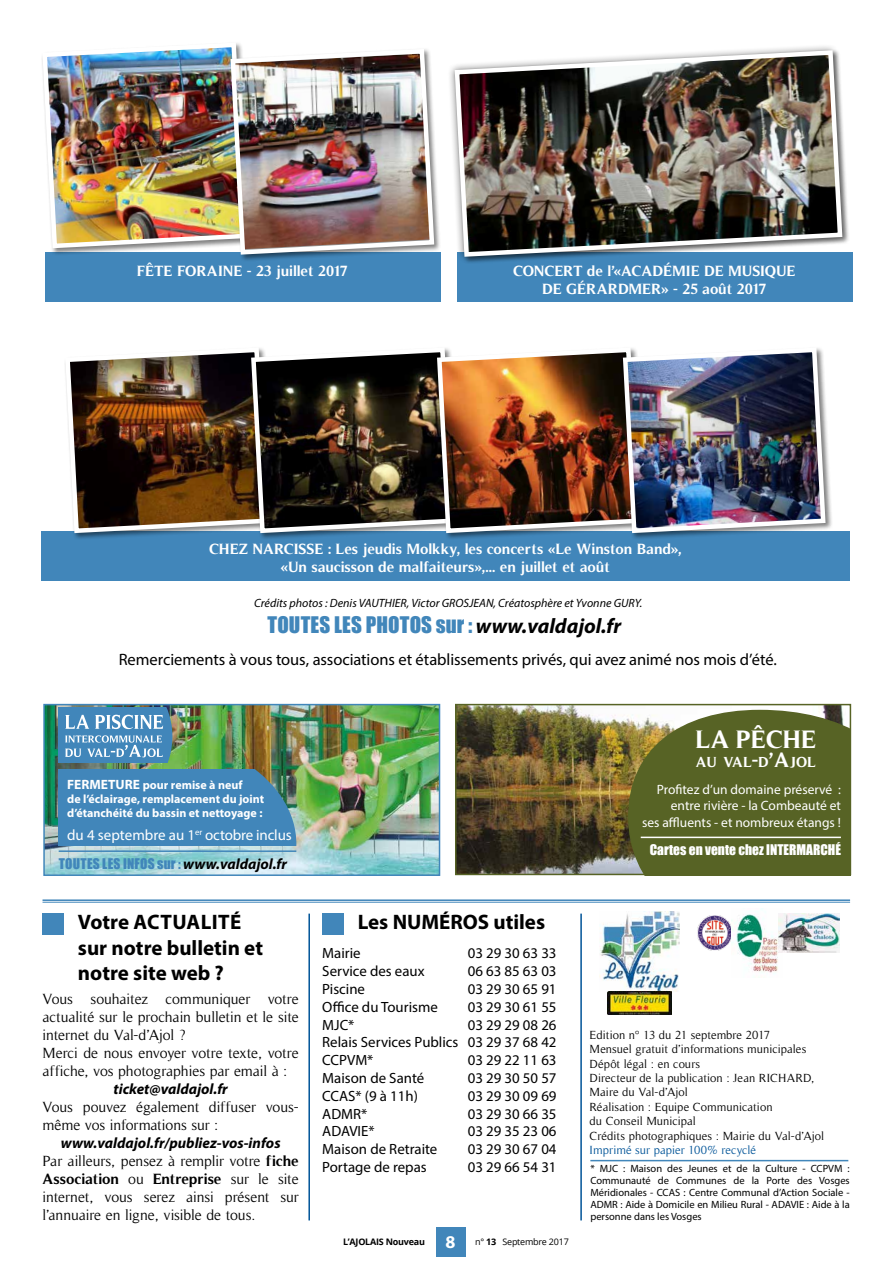
<style>
.page{position:relative;width:893px;height:1263px;background:#fff}
.page>*{position:absolute;margin:0;border:0;box-sizing:border-box;transform-origin:0 0}
.t1{font:700 25.5px "Timeless";color:#fff}
.t2{font:700 21px/25.2px "Myriad Pro";color:#000}
.t3{font:21px "Impact";letter-spacing:.01em;color:#4186ba}
.t4{font:16.5px "Myriad Pro";letter-spacing:-.005em;color:#000}
.t5{font:15px/18px "Timeless";letter-spacing:-.005em;color:#000}
.t6{font:700 15px/18px "Timeless";color:#fff;text-align:center}
.t7{font:italic 700 15px "Myriad Pro";color:#000}
.t8{font:15px "Myriad Pro";letter-spacing:-.01em;color:#fff}
.t9{font:14.85px/17.9px "Myriad Pro";color:#000;text-align:justify}
.t10{font:700 14.7px "Timeless";color:#fff}
.t11{font:13.5px/16.2px "Myriad Pro";color:#fff;text-align:right}
.t12{font:13.5px "Impact";letter-spacing:.02em;color:#4186ba}
.t13{font:13.5px "Impact";color:#fff}
.t14{font:12px/14.4px "Timeless";letter-spacing:.005em;color:#000}
.t15{font:700 12px/14.4px "Myriad Pro";color:#fff}
.t16{font:italic 12px "Myriad Pro";color:#000}
.t17{font:12px "Timeless";letter-spacing:.005em;color:#005498}
.t18{font:10.5px/12px "Myriad Pro";color:#000;text-align:justify}
.t19{font:700 9px "Open Sans";letter-spacing:-.025em;color:#000}
.s1{font-family:"Myriad Pro";font-weight:700;font-style:italic;color:#000}
.s2{font-size:13.5px}
.s3{font-family:"Myriad Pro";font-weight:700;font-style:italic;font-size:15px;color:#000}
.s4{font-weight:700}
.s5{font-family:"Myriad Pro";font-size:18px;color:#fff}
.s6{font-weight:400}
.s7{font-size:21px}
</style>
<div class="page">
<div style="left:436px;top:1227px;width:29px;height:29px;background:#4186ba"></div>
<div style="left:41px;top:531px;width:809px;height:49px;background:#4186ba"></div>
<div style="left:64px;top:346px;width:211px;height:194px;background:#000;opacity:.5"></div>
<div style="left:457px;top:253px;width:395px;height:49px;background:#4186ba"></div>
<svg style="left:450px;top:46px;width:400px;height:217px"></svg>
<img style="left:452px;top:48px;width:393px;height:211px">
<div style="left:250px;top:346px;width:211px;height:194px;background:#000;opacity:.5"></div>
<div style="left:322px;top:913px;width:21px;height:22px;background:#4186ba"></div>
<div style="left:43px;top:913px;width:21px;height:22px;background:#4186ba"></div>
<hr style="left:580px;top:913px;width:2px;height:307px;background:#005498">
<hr style="left:308px;top:913px;width:2px;height:307px;background:#005498">
<hr style="left:590px;top:1160px;width:258px;height:1px;background:#4186ba">
<img style="left:599px;top:911px;width:81px;height:80px">
<img style="left:608px;top:992px;width:63px;height:23px">
<img style="left:697px;top:915px;width:35px;height:35px">
<img style="left:732px;top:908px;width:51px;height:66px">
<img style="left:778px;top:913px;width:62px;height:39px">
<hr style="left:43px;top:899px;width:807px;height:2px;background:#4186ba">
<hr style="left:43px;top:902px;width:807px;height:1px;background:#4186ba">
<img style="left:458px;top:707px;width:385px;height:165px">
<div style="left:455px;top:704px;width:396px;height:171px;border:2px solid #576325"></div>
<svg style="left:627px;top:709px;width:224px;height:166px;background:#626c31"></svg>
<hr style="left:641px;top:837px;width:200px;height:1px;background:#fff">
<img style="left:46px;top:707px;width:391px;height:166px">
<div style="left:43px;top:704px;width:397px;height:172px;border:2px solid #4186ba"></div>
<hr style="left:59px;top:850px;width:237px;height:2px;background:#4186ba">
<svg style="left:59px;top:708px;width:113px;height:55px;background:#639bc4"></svg>
<div style="left:59px;top:770px;width:237px;height:76px;background:#4186ba"></div>
<div style="left:436px;top:346px;width:211px;height:194px;background:#000;opacity:.5"></div>
<div style="left:622px;top:346px;width:211px;height:194px;background:#000;opacity:.5"></div>
<img style="left:64px;top:346px;width:764px;height:189px">
<div style="left:45px;top:253px;width:395px;height:49px;background:#4186ba"></div>
<div style="left:229px;top:48px;width:213px;height:214px;background:#000;opacity:.5"></div>
<img style="left:42px;top:43px;width:395px;height:214px">
<p class="t6" style="left:137px;top:261px;width:212px">FÊTE FORAINE - 23 juillet 2017</p>
<p class="t6" style="left:513px;top:261px;width:284px">CONCERT de l’«ACADÉMIE DE MUSIQUE<br>DE GÉRARDMER» - 25 août 2017</p>
<p class="t6" style="left:209px;top:539px;width:474px">CHEZ NARCISSE : Les jeudis Molkky, les concerts «Le Winston Band», «Un saucisson de malfaiteurs»,... en juillet et août</p>
<p class="t16" style="left:254px;top:595px;width:390px">Crédits photos : Denis VAUTHIER, Victor GROSJEAN, Créatosphère et Yvonne GURY.</p>
<h2 class="t3" style="left:268px;top:609px;width:355px">TOUTES LES PHOTOS sur : <span class="s1">www.valdajol.fr</span></h2>
<p class="t4" style="left:119px;top:649px;width:660px">Remerciements à vous tous, associations et établissements privés, qui avez animé nos mois d’été.</p>
<p class="t15" style="left:67px;top:777px;width:199px"><span class="s2">FERMETURE</span> pour remise à neuf<br>de l’éclairage, remplacement du joint d’étanchéité du bassin et nettoyage :</p>
<p class="t8" style="left:67px;top:825px;width:226px">du 4 septembre au 1<sup>er</sup> octobre inclus</p>
<p class="t12" style="left:59px;top:853px;width:230px">TOUTES LES INFOS sur : <span class="s3">www.valdajol.fr</span></p>
<h2 class="t2" style="left:78px;top:909px;width:165px">Votre ACTUALITÉ</h2>
<h2 class="t2" style="left:358px;top:909px;width:189px">Les NUMÉROS utiles</h2>
<h2 class="t2" style="left:78px;top:934px;width:187px">sur notre bulletin et notre site web ?</h2>
<p class="t9" style="left:322px;top:944px;width:40px">Mairie</p>
<p class="t9" style="left:468px;top:944px;width:90px">03 29 30 63 33</p>
<p class="t9" style="left:322px;top:962px;width:104px">Service des eaux</p>
<p class="t9" style="left:468px;top:962px;width:90px">06 63 85 63 03</p>
<p class="t9" style="left:322px;top:980px;width:44px">Piscine</p>
<p class="t9" style="left:468px;top:980px;width:90px">03 29 30 65 91</p>
<p class="t9" style="left:322px;top:997px;width:117px">Office du Tourisme</p>
<p class="t9" style="left:468px;top:997px;width:90px">03 29 30 61 55</p>
<p class="t9" style="left:322px;top:1015px;width:34px">MJC*</p>
<p class="t5" style="left:43px;top:990px;width:258px">Vous souhaitez communiquer votre actualité sur le prochain bulletin et le site internet du Val-d’Ajol ?<br>Merci de nous envoyer votre texte, votre affiche, vos photographies par email à :</p>
<p class="t7" style="left:113px;top:1080px;width:116px">ticket@valdajol.fr</p>
<p class="t5" style="left:43px;top:1098px;width:258px">Vous pouvez également diffuser vous&shy;même vos informations sur :</p>
<p class="t7" style="left:61px;top:1134px;width:221px">www.valdajol.fr/publiez-vos-infos</p>
<p class="t5" style="left:43px;top:1152px;width:258px;text-align:justify">Par ailleurs, pensez à remplir votre <span class="s4">fiche Association</span> ou <span class="s4">Entreprise</span> sur le site internet, vous serez ainsi présent sur l’annuaire en ligne, visible de tous.</p>
<p class="t9" style="left:322px;top:1015px;width:236px;text-indent:146px">03 29 29 08 26<br>Relais Services Publics 03 29 37 68 42<br>CCPVM*</p>
<p class="t9" style="left:468px;top:1051px;width:90px">03 29 22 11 63</p>
<p class="t9" style="left:322px;top:1069px;width:104px">Maison de Santé</p>
<p class="t9" style="left:468px;top:1069px;width:90px">03 29 30 50 57</p>
<p class="t9" style="left:322px;top:1087px;width:97px">CCAS* (9 à 11h)</p>
<p class="t9" style="left:468px;top:1087px;width:90px">03 29 30 09 69</p>
<p class="t9" style="left:322px;top:1104px;width:47px">ADMR*</p>
<p class="t9" style="left:468px;top:1104px;width:90px">03 29 30 66 35</p>
<p class="t9" style="left:322px;top:1122px;width:54px">ADAVIE*</p>
<p class="t9" style="left:468px;top:1122px;width:90px">03 29 35 23 06</p>
<p class="t9" style="left:322px;top:1140px;width:117px">Maison de Retraite</p>
<p class="t9" style="left:468px;top:1140px;width:90px">03 29 30 67 04</p>
<p class="t9" style="left:322px;top:1158px;width:106px">Portage de repas</p>
<p class="t9" style="left:468px;top:1158px;width:90px">03 29 66 54 31</p>
<p class="t19" style="left:343px;top:1235px;width:227px">L’AJOLAIS Nouveau <span class="s5">8</span> <span class="s6">n°</span> 13 <span class="s6">Septembre 2017</span></p>
<h1 class="t1" style="left:696px;top:725px;width:122px">LA PÊCHE</h1>
<p class="t10" style="left:696px;top:753px;width:122px">AU VAL<span class="s7">-</span>D<span class="s7">’A</span>JOL</p>
<p class="t11" style="left:642px;top:781px;width:200px">Profitez d’un domaine préservé : entre rivière - la Combeauté et<br>ses affluents - et nombreux étangs !</p>
<p class="t13" style="left:650px;top:839px;width:193px">Cartes en vente chez INTERMARCHÉ</p>
<p class="t14" style="left:590px;top:1028px;width:236px">Edition n° 13 du 21 septembre 2017<br>Mensuel gratuit d’informations municipales Dépôt légal : en cours<br>Directeur de la publication : Jean RICHARD, Maire du Val-d’Ajol<br>Réalisation : Equipe Communication<br>du Conseil Municipal<br>Crédits photographiques : Mairie du Val-d’Ajol</p>
<p class="t17" style="left:590px;top:1143px;width:168px">Imprimé sur papier 100% recyclé</p>
<p class="t18" style="left:590px;top:1163px;width:261px">* MJC : Maison des Jeunes et de la Culture - CCPVM :<br>Communauté de Communes de la Porte des Vosges Méridionales - CCAS : Centre Communal d’Action Sociale - ADMR : Aide à Domicile en Milieu Rural - ADAVIE : Aide à la personne dans les Vosges</p>
</div>
